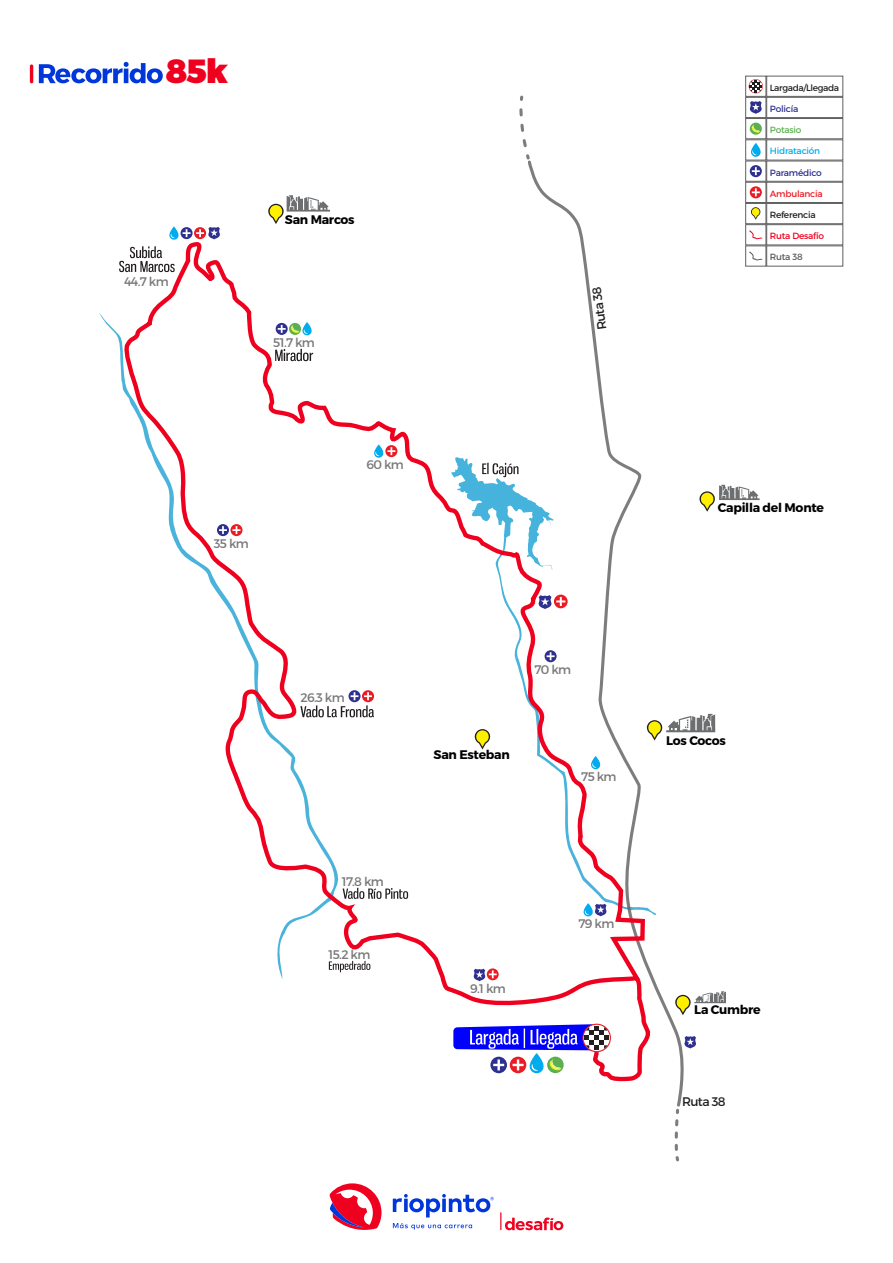
<style>
.page{position:relative;width:893px;height:1263px;background:#fff}
.page>*{position:absolute;margin:0;border:0;box-sizing:border-box;transform-origin:0 0}
.t1{font:900 33.45px "Montserrat";color:#ef001e}
.t2{font:12.45px "Montserrat";letter-spacing:-.05em;color:#787878}
.t3{font:700 12.45px "Montserrat";letter-spacing:-.02em;color:#000}
.t4{font:12.45px "Montserrat";letter-spacing:-.05em;color:#221e1f}
.t5{font:9px "Montserrat";letter-spacing:-.04em;color:#221e1f}
.t6{font:9px "Montserrat";letter-spacing:-.025em;color:#2e3090}
.t7{font:9px "Montserrat";letter-spacing:-.025em;color:#00aced}
.t8{font:9px "Montserrat";letter-spacing:-.025em;color:#ef001e}
.t9{font:9px "Montserrat";letter-spacing:-.025em;color:#eb1b23}
.t10{font:9px "Montserrat";letter-spacing:-.025em;color:#5caf50}
.t11{font:9px "Montserrat";letter-spacing:-.025em;color:#58595b}
</style>
<div class="page">
<svg style="left:750px;top:123px;width:12px;height:12px"></svg>
<svg style="left:752px;top:125px;width:9px;height:8px"></svg>
<div style="left:749px;top:79px;width:14px;height:14px;border:1px solid #eb1b23;border-radius:50%"></div>
<svg style="left:750px;top:80px;width:12px;height:12px"></svg>
<svg style="left:749px;top:101px;width:13px;height:13px"></svg>
<svg style="left:749px;top:230px;width:13px;height:10px"></svg>
<svg style="left:749px;top:251px;width:13px;height:10px"></svg>
<svg style="left:751px;top:207px;width:10px;height:13px"></svg>
<svg style="left:751px;top:143px;width:10px;height:14px"></svg>
<svg style="left:750px;top:165px;width:12px;height:12px"></svg>
<div style="left:745px;top:161px;width:21px;height:20px;border:1px solid #606060"></div>
<svg style="left:750px;top:186px;width:12px;height:12px"></svg>
<div style="left:745px;top:182px;width:21px;height:21px;border:1px solid #606060"></div>
<div style="left:766px;top:182px;width:77px;height:21px;border:1px solid #606060"></div>
<div style="left:745px;top:76px;width:21px;height:21px;border:1px solid #606060"></div>
<div style="left:766px;top:76px;width:77px;height:21px;border:1px solid #606060"></div>
<div style="left:745px;top:97px;width:21px;height:21px;border:1px solid #606060"></div>
<div style="left:766px;top:97px;width:77px;height:21px;border:1px solid #606060"></div>
<div style="left:745px;top:118px;width:21px;height:21px;border:1px solid #606060"></div>
<div style="left:766px;top:118px;width:77px;height:21px;border:1px solid #606060"></div>
<div style="left:745px;top:203px;width:21px;height:21px;border:1px solid #606060"></div>
<div style="left:766px;top:203px;width:77px;height:21px;border:1px solid #606060"></div>
<div style="left:745px;top:224px;width:21px;height:21px;border:1px solid #606060"></div>
<div style="left:766px;top:224px;width:77px;height:21px;border:1px solid #606060"></div>
<svg style="left:39px;top:62px;width:124px;height:21px"></svg>
<hr style="left:30px;top:64px;width:3px;height:19px;background:#ef001e;border-radius:2px">
<svg style="left:393px;top:1223px;width:79px;height:7px"></svg>
<svg style="left:329px;top:1183px;width:53px;height:47px"></svg>
<svg style="left:393px;top:1194px;width:101px;height:23px"></svg>
<svg style="left:500px;top:1212px;width:63px;height:18px"></svg>
<svg style="left:684px;top:1036px;width:12px;height:12px"></svg>
<svg style="left:268px;top:195px;width:62px;height:29px"></svg>
<svg style="left:684px;top:991px;width:42px;height:22px"></svg>
<svg style="left:169px;top:227px;width:51px;height:11px"></svg>
<svg style="left:684px;top:484px;width:76px;height:249px"></svg>
<svg style="left:528px;top:160px;width:156px;height:947px"></svg>
<svg style="left:118px;top:238px;width:534px;height:846px"></svg>
<svg style="left:519px;top:96px;width:11px;height:64px"></svg>
<svg style="left:675px;top:1109px;width:4px;height:52px"></svg>
<h1 class="t1" style="left:166px;top:51px;width:64px">85k</h1>
<p class="t2" style="left:124px;top:274px;width:46px">44.7 km</p>
<p class="t3" style="left:285px;top:212px;width:71px">San Marcos</p>
<p class="t2" style="left:273px;top:334px;width:43px">51.7 km</p>
<p class="t2" style="left:214px;top:536px;width:37px">35 km</p>
<p class="t2" style="left:366px;top:457px;width:39px">60 km</p>
<p class="t4" style="left:595px;top:331px;width:45px;rotate:-98deg">Ruta 38</p>
<p class="t2" style="left:300px;top:690px;width:46px">26.3 km</p>
<p class="t2" style="left:342px;top:874px;width:43px">17.8 km</p>
<p class="t2" style="left:328px;top:947px;width:43px">15.2 km</p>
<p class="t2" style="left:534px;top:662px;width:38px">70 km</p>
<p class="t3" style="left:434px;top:747px;width:78px">San Esteban</p>
<p class="t2" style="left:581px;top:769px;width:37px">75 km</p>
<p class="t2" style="left:470px;top:980px;width:37px">9.1 km</p>
<p class="t2" style="left:578px;top:916px;width:37px">79 km</p>
<p class="t5" style="left:770px;top:82px;width:71px">Largada/Llegada</p>
<p class="t6" style="left:770px;top:103px;width:30px">Policía</p>
<p class="t10" style="left:770px;top:124px;width:33px">Potasio</p>
<p class="t7" style="left:770px;top:146px;width:52px">Hidratación</p>
<p class="t6" style="left:770px;top:167px;width:53px">Paramédico</p>
<p class="t9" style="left:770px;top:188px;width:54px">Ambulancia</p>
<p class="t5" style="left:770px;top:209px;width:47px">Referencia</p>
<p class="t8" style="left:770px;top:231px;width:56px">Ruta Desafío</p>
<p class="t11" style="left:770px;top:252px;width:34px">Ruta 38</p>
<p class="t3" style="left:718px;top:500px;width:108px">Capilla del Monte</p>
<p class="t3" style="left:666px;top:733px;width:61px">Los Cocos</p>
<p class="t3" style="left:694px;top:1002px;width:68px">La Cumbre</p>
<p class="t4" style="left:682px;top:1094px;width:45px">Ruta 38</p>
</div>
